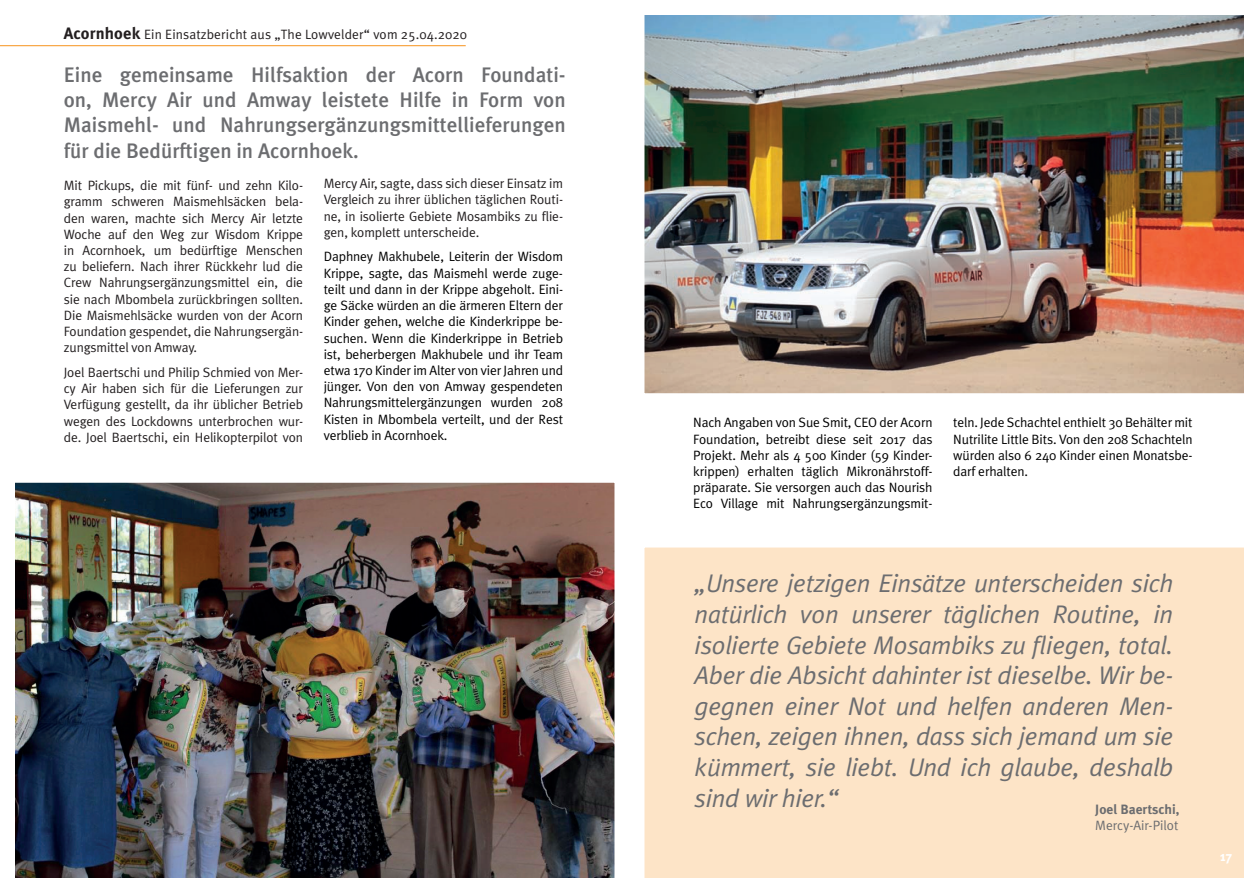
<style>
.page{position:relative;width:1259px;height:893px;background:#fff}
.page>*{position:absolute;margin:0;border:0;box-sizing:border-box;transform-origin:0 0}
.t1{font:italic 25.5px/30.6px "Meta Plus Normal";letter-spacing:-.01em;color:#6c6d70;text-align:justify}
.t2{font:500 21px/25.2px "Meta Plus";color:#6c6d70;text-align:justify}
.t3{font:13.5px/16.2px "Meta Plus Normal";letter-spacing:-.01em;color:#000;text-align:justify}
.t4{font:13.5px/16.2px "Meta Plus Normal";letter-spacing:-.01em;color:#231f20;text-align:justify}
.t5{font:13.5px "Meta Plus Normal";letter-spacing:.01em;color:#231f20}
.t6{font:13.5px "Meta Plus Normal";color:#6c6d70}
.t7{font:700 13.5px "Meta Plus";color:#6c6d70}
.t8{font:700 13.5px "Meta Plus";color:#fff}
.s1{font-family:"Meta Plus";font-weight:700;font-size:16.5px}
</style>
<div class="page">
<div style="left:629px;top:532px;width:630px;height:361px;background:#fde4c7;border:15px solid #fff"></div>
<hr style="left:0;top:45px;width:466px;height:1px;background:#f7931d">
<img style="left:16px;top:484px;width:597px;height:393px">
<img style="left:645px;top:16px;width:598px;height:376px">
<p class="t5" style="left:64px;top:27px;width:405px"><span class="s1">Acornhoek</span> Ein Einsatzbericht aus „The Lowvelder“ vom 25.04.2020</p>
<h2 class="t2" style="left:64px;top:62px;width:503px">Eine gemeinsame Hilfsaktion der Acorn Foundati&shy;on, Mercy Air und Amway leistete Hilfe in Form von Maismehl- und Nahrungsergänzungsmittellieferungen für die Bedürftigen in Acornhoek.</h2>
<p class="t4" style="left:64px;top:177px;width:241px">Mit Pickups, die mit fünf- und zehn Kilo&shy;gramm schweren Maismehlsäcken bela&shy;den waren, machte sich Mercy Air letzte Woche auf den Weg zur Wisdom Krippe in Acornhoek, um bedürftige Menschen zu beliefern. Nach ihrer Rückkehr lud die Crew Nahrungsergänzungsmittel ein, die sie nach Mbombela zurückbringen sollten.<br>Die Maismehlsäcke wurden von der Acorn Foundation gespendet, die Nahrungsergän&shy;zungsmittel von Amway.</p>
<p class="t4" style="left:64px;top:364px;width:241px">Joel Baertschi und Philip Schmied von Mer&shy;cy Air haben sich für die Lieferungen zur Verfügung gestellt, da ihr üblicher Betrieb wegen des Lockdowns unterbrochen wur&shy;de. Joel Baertschi, ein Helikopterpilot von</p>
<p class="t4" style="left:324px;top:175px;width:241px">Mercy Air, sagte, dass sich dieser Einsatz im Vergleich zu ihrer üblichen täglichen Routi&shy;ne, in isolierte Gebiete Mosambiks zu flie&shy;gen, komplett unterscheide.</p>
<p class="t3" style="left:324px;top:249px;width:241px">Daphney Makhubele, Leiterin der Wisdom Krippe, sagte, das Maismehl werde zuge&shy;teilt und dann in der Krippe abgeholt. Eini&shy;ge Säcke würden an die ärmeren Eltern der Kinder gehen, welche die Kinderkrippe be&shy;suchen. Wenn die Kinderkrippe in Betrieb ist, beherbergen Makhubele und ihr Team etwa 170 Kinder im Alter von vier Jahren und jünger. Von den von Amway gespendeten Nahrungsmittelergänzungen wurden 208<br>Kisten in Mbombela verteilt, und der Rest verblieb in Acornhoek.</p>
<p class="t3" style="left:693px;top:414px;width:241px">Nach Angaben von Sue Smit, CEO der Acorn Foundation, betreibt diese seit 2017 das Projekt. Mehr als 4 500 Kinder (59 Kinder&shy;krippen) erhalten täglich Mikronährstoff&shy;präparate. Sie versorgen auch das Nourish Eco Village mit Nahrungsergänzungsmit-</p>
<p class="t3" style="left:953px;top:414px;width:241px">teln. Jede Schachtel enthielt 30 Behälter mit Nutrilite Little Bits. Von den 208 Schachteln würden also 6 240 Kinder einen Monatsbe&shy;darf erhalten.</p>
<p class="t1" style="left:694px;top:568px;width:480px">„Unsere jetzigen Einsätze unterscheiden sich natürlich von unserer täglichen Routine, in isolierte Gebiete Mosambiks zu fliegen, total.<br>Aber die Absicht dahinter ist dieselbe. Wir be&shy;gegnen einer Not und helfen anderen Men&shy;schen, zeigen ihnen, dass sich jemand um sie kümmert, sie liebt. Und ich glaube, deshalb sind wir hier.“</p>
<p class="t7" style="left:1095px;top:802px;width:86px">Joel Baertschi,</p>
<p class="t6" style="left:1095px;top:818px;width:85px">Mercy-Air-Pilot</p>
<p class="t8" style="left:1220px;top:848px;width:13px">17</p>
</div>
